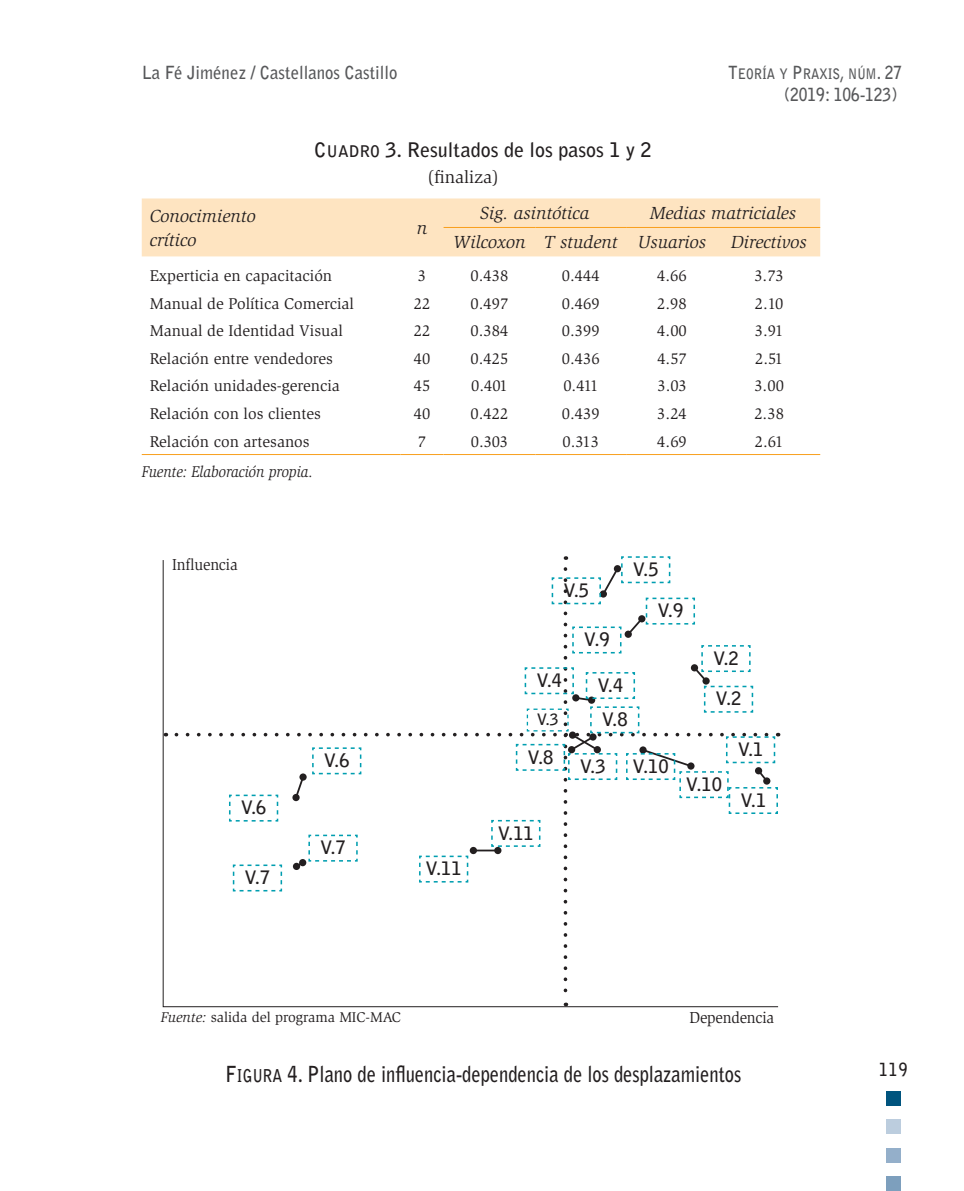
<style>
.page{position:relative;width:964px;height:1191px;background:#fff}
.page>*{position:absolute;margin:0;border:0;box-sizing:border-box;transform-origin:0 0}
.t1{font:700 22px "Bell Gothic Std";color:#231f20;scale:.84 1}
.t2{font:700 20px "Bell Gothic Std";color:#231f20}
.t3{font:700 18.4px "Bell Gothic Std";color:#231f20}
.t4{font:italic 18px/24px "Slimbach Std";color:#231f20}
.t5{font:700 18px "Bell Gothic Std";color:#57585a;scale:.93 1}
.t6{font:700 18px "Bell Gothic Std";color:#57585a;scale:.87 1}
.t7{font:18px "Slimbach Std";color:#231f20}
.t8{font:700 18px "Bell Gothic Std";color:#231f20;scale:.87 1}
.t9{font:16.2px "Slimbach Std";letter-spacing:-.01em;color:#231f20;scale:.94 1}
.t10{font:16px "Slimbach Std";color:#231f20}
.t11{font:italic 16px "Slimbach Std";color:#231f20;scale:.9 1}
.t12{font:700 15.6px "Bell Gothic Std";color:#231f20}
.t13{font:14.4px "Slimbach Std";color:#231f20}
.t14{font:14.4px "Bell Gothic Std Bold SC800";color:#57585a;scale:.87 1}
.s1{font-family:"Bell Gothic Std Bold SC800";font-weight:400}
.s2{font-family:"Bell Gothic Std Bold SC800";font-weight:400;font-size:16px}
.s3{font-size:18px}
.s4{font-family:"Bell Gothic Std";font-weight:700;font-size:18px}
.s5{font-style:italic}
.s6{font-family:"Bell Gothic Std Bold SC800";font-weight:400;font-size:17.6px}
</style>
<div class="page">
<div style="left:886px;top:1091px;width:15px;height:14px;background:#00547e"></div>
<div style="left:886px;top:1176px;width:15px;height:15px;background:#7d9fbd"></div>
<div style="left:886px;top:1119px;width:15px;height:15px;background:#bccdde"></div>
<div style="left:886px;top:1148px;width:15px;height:14px;background:#94afca"></div>
<hr style="left:142px;top:454px;width:258px;height:1px;background:#f89f1c">
<hr style="left:400px;top:454px;width:43px;height:1px;background:#f89f1c">
<hr style="left:443px;top:454px;width:92px;height:1px;background:#f89f1c">
<hr style="left:535px;top:454px;width:91px;height:1px;background:#f89f1c">
<hr style="left:626px;top:454px;width:92px;height:1px;background:#f89f1c">
<hr style="left:718px;top:454px;width:102px;height:1px;background:#f89f1c">
<div style="left:142px;top:198px;width:678px;height:58px;background:#fee4c1"></div>
<hr style="left:443px;top:227px;width:92px;height:1px;background:#f89f1c">
<hr style="left:535px;top:227px;width:91px;height:1px;background:#f89f1c">
<hr style="left:626px;top:227px;width:92px;height:1px;background:#f89f1c">
<hr style="left:718px;top:227px;width:102px;height:1px;background:#f89f1c">
<svg style="left:162px;top:560px;width:617px;height:447px"></svg>
<svg style="left:176px;top:556px;width:603px;height:450px"></svg>
<p class="t5" style="left:142px;top:61px;width:277px">La Fé Jiménez / Castellanos Castillo</p>
<p class="t2" style="left:314px;top:137px;width:339px"><span class="s1">C</span><span class="s2">UADRO</span> 3. Resultados de los pasos 1 y 2</p>
<p class="t7" style="left:427px;top:167px;width:73px">(finaliza)</p>
<p class="t14" style="left:728px;top:65px;width:202px"><span class="s3">T</span>EORÍA Y <span class="s3">P</span>RAXIS<span class="s3">,</span> NÚM<span class="s3">.</span> <span class="s4">27</span></p>
<p class="t6" style="left:784px;top:84px;width:132px">(2019: 106-123)</p>
<p class="t4" style="left:150px;top:204px;width:107px">Conocimiento crítico</p>
<p class="t4" style="left:417px;top:216px;width:12px">n</p>
<p class="t4" style="left:480px;top:202px;width:111px">Sig. asintótica</p>
<p class="t4" style="left:453px;top:199px;width:345px;line-height:29px;text-indent:197px">Medias matriciales<br>Wilcoxon T student Usuarios</p>
<p class="t4" style="left:731px;top:230px;width:77px">Directivos</p>
<p class="t10" style="left:150px;top:267px;width:184px">Experticia en capacitación</p>
<p class="t10" style="left:418px;top:267px;width:10px">3</p>
<p class="t10" style="left:470px;top:267px;width:39px">0.438</p>
<p class="t10" style="left:562px;top:267px;width:39px">0.444</p>
<p class="t10" style="left:657px;top:267px;width:31px">4.66</p>
<p class="t10" style="left:754px;top:267px;width:31px">3.73</p>
<p class="t10" style="left:150px;top:294px;width:206px">Manual de Política Comercial</p>
<p class="t10" style="left:414px;top:294px;width:18px">22</p>
<p class="t10" style="left:470px;top:294px;width:39px">0.497</p>
<p class="t10" style="left:562px;top:294px;width:39px">0.469</p>
<p class="t10" style="left:657px;top:294px;width:31px">2.98</p>
<p class="t10" style="left:755px;top:294px;width:30px">2.10</p>
<p class="t10" style="left:150px;top:322px;width:195px">Manual de Identidad Visual</p>
<p class="t10" style="left:414px;top:322px;width:18px">22</p>
<p class="t10" style="left:470px;top:322px;width:39px">0.384</p>
<p class="t10" style="left:562px;top:322px;width:39px">0.399</p>
<p class="t10" style="left:657px;top:322px;width:31px">4.00</p>
<p class="t10" style="left:755px;top:322px;width:30px">3.91</p>
<p class="t10" style="left:150px;top:349px;width:185px">Relación entre vendedores</p>
<p class="t10" style="left:414px;top:349px;width:18px">40</p>
<p class="t10" style="left:470px;top:349px;width:39px">0.425</p>
<p class="t10" style="left:562px;top:349px;width:39px">0.436</p>
<p class="t10" style="left:657px;top:349px;width:31px">4.57</p>
<p class="t10" style="left:755px;top:349px;width:30px">2.51</p>
<p class="t10" style="left:150px;top:377px;width:192px">Relación unidades-gerencia</p>
<p class="t10" style="left:414px;top:377px;width:18px">45</p>
<p class="t10" style="left:471px;top:377px;width:38px">0.401</p>
<p class="t10" style="left:563px;top:377px;width:36px">0.411</p>
<p class="t10" style="left:657px;top:377px;width:31px">3.03</p>
<p class="t10" style="left:754px;top:377px;width:31px">3.00</p>
<p class="t10" style="left:150px;top:404px;width:173px">Relación con los clientes</p>
<p class="t10" style="left:414px;top:404px;width:18px">40</p>
<p class="t10" style="left:470px;top:404px;width:39px">0.422</p>
<p class="t10" style="left:562px;top:404px;width:39px">0.439</p>
<p class="t10" style="left:657px;top:404px;width:31px">3.24</p>
<p class="t10" style="left:754px;top:404px;width:31px">2.38</p>
<p class="t10" style="left:150px;top:432px;width:161px">Relación con artesanos</p>
<p class="t10" style="left:418px;top:432px;width:10px">7</p>
<p class="t10" style="left:471px;top:432px;width:39px">0.303</p>
<p class="t10" style="left:562px;top:432px;width:38px">0.313</p>
<p class="t10" style="left:657px;top:432px;width:31px">4.69</p>
<p class="t10" style="left:755px;top:432px;width:30px">2.61</p>
<p class="t11" style="left:142px;top:462px;width:192px">Fuente: Elaboración propia.</p>
<p class="t9" style="left:172px;top:555px;width:71px">Influencia</p>
<p class="t3" style="left:241px;top:796px;width:27px">V.6</p>
<p class="t3" style="left:244px;top:866px;width:27px">V.7</p>
<p class="t3" style="left:324px;top:749px;width:27px">V.6</p>
<p class="t3" style="left:320px;top:836px;width:27px">V.7</p>
<p class="t3" style="left:426px;top:857px;width:38px">V.11</p>
<p class="t3" style="left:563px;top:579px;width:27px">V.5</p>
<p class="t3" style="left:584px;top:628px;width:27px">V.9</p>
<p class="t3" style="left:536px;top:669px;width:27px">V.4</p>
<p class="t3" style="left:597px;top:674px;width:27px">V.4</p>
<p class="t3" style="left:633px;top:558px;width:27px">V.5</p>
<p class="t3" style="left:657px;top:599px;width:27px">V.9</p>
<p class="t12" style="left:537px;top:710px;width:23px">V.3</p>
<p class="t3" style="left:527px;top:746px;width:27px">V.8</p>
<p class="t3" style="left:602px;top:708px;width:27px">V.8</p>
<p class="t3" style="left:580px;top:755px;width:27px">V.3</p>
<p class="t3" style="left:632px;top:755px;width:38px">V.10</p>
<p class="t3" style="left:713px;top:647px;width:27px">V.2</p>
<p class="t3" style="left:715px;top:687px;width:27px">V.2</p>
<p class="t3" style="left:738px;top:738px;width:27px">V.1</p>
<p class="t3" style="left:498px;top:822px;width:38px">V.11</p>
<p class="t3" style="left:686px;top:773px;width:38px">V.10</p>
<p class="t3" style="left:740px;top:789px;width:27px">V.1</p>
<p class="t13" style="left:161px;top:1009px;width:242px"><span class="s5">Fuente:</span> salida del programa MIC-MAC</p>
<p class="t9" style="left:689px;top:1008px;width:92px">Dependencia</p>
<h1 class="t1" style="left:226px;top:1060px;width:615px"><span class="s1">F</span><span class="s6">IGURA</span> 4. Plano de influencia-dependencia de los desplazamientos</h1>
<p class="t8" style="left:879px;top:1058px;width:34px">119</p>
</div>
